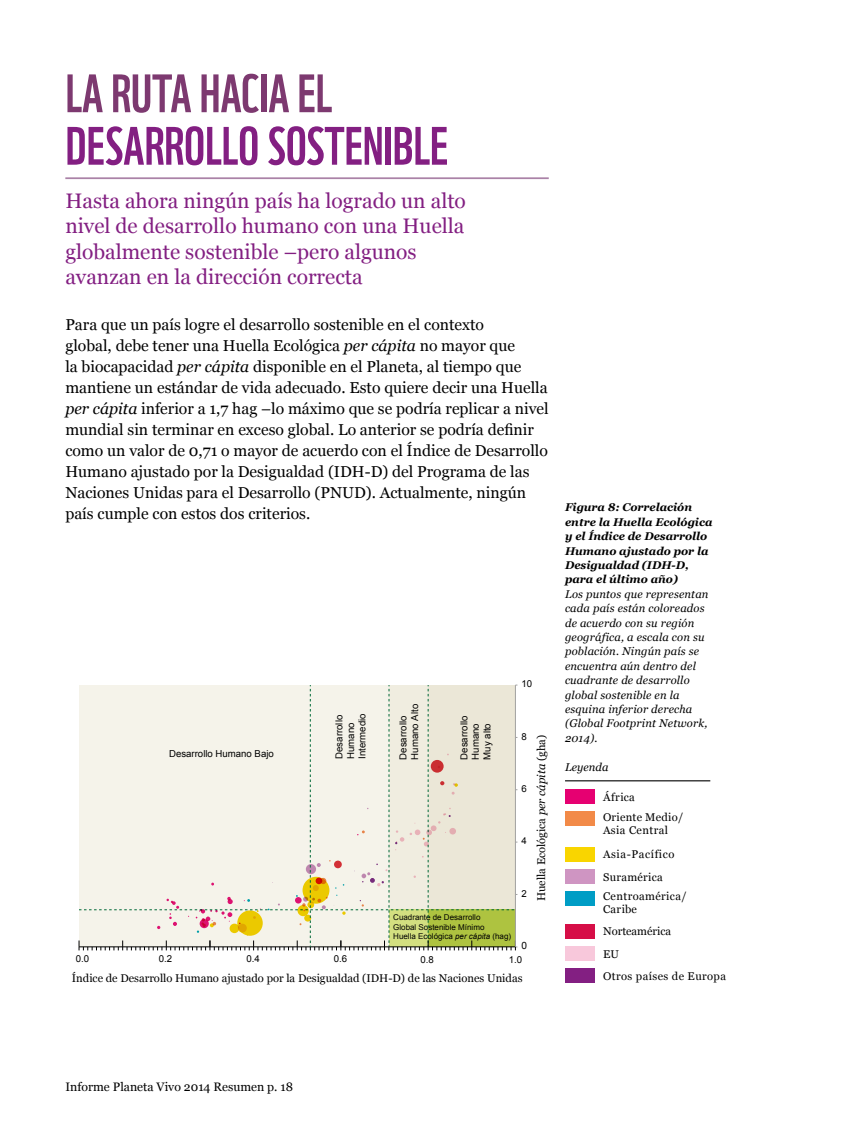
<style>
.page{position:relative;width:844px;height:1141px;background:#fff}
.page>*{position:absolute;margin:0;border:0;box-sizing:border-box;transform-origin:0 0}
.t1{font:52.5px "WWF";color:#831f82}
.t2{font:52.5px "WWF";color:#7d3970}
.t3{font:21px/25.2px "Georgia";color:#831f82}
.t4{font:15.75px/21px "Georgia";color:#000}
.t5{font:12.25px "Georgia";color:#000}
.t6{font:italic 11.2px/14.3px "Georgia";letter-spacing:.015em;color:#000}
.t7{font:italic 700 11.2px/14.3px "Georgia";color:#000}
.t8{font:11.2px "Georgia";color:#000}
.t9{font:11.2px/22.4px "Georgia";letter-spacing:.035em;color:#000}
.t10{font:11.2px/22.4px "Georgia";letter-spacing:.05em;color:#000}
.t11{font:11.2px/20.1px "Georgia";letter-spacing:.02em;color:#000}
.t12{font:9.97px "Arial";color:#000}
.t13{font:9.62px/11.5px "Arial";color:#000}
.t14{font:8.05px/9.6px "Arial";color:#000}
.s1{font-style:italic}
</style>
<div class="page">
<hr style="left:65px;top:177px;width:483px;height:2px;background:#aa82a7">
<svg style="left:79px;top:685px;width:438px;height:265px;background:#edebda"></svg>
<hr style="left:515px;top:685px;width:1px;height:262px;background:#a2a2a2">
<hr style="left:565px;top:780px;width:145px;height:1px;background:#000">
<div style="left:565px;top:789px;width:29px;height:15px;background:#e60071"></div>
<div style="left:565px;top:812px;width:29px;height:14px;background:#f28a48"></div>
<div style="left:565px;top:847px;width:29px;height:14px;background:#f9d500"></div>
<div style="left:565px;top:869px;width:29px;height:15px;background:#cf95c2"></div>
<div style="left:565px;top:892px;width:29px;height:14px;background:#009dc5"></div>
<div style="left:565px;top:924px;width:29px;height:14px;background:#d60e47"></div>
<div style="left:565px;top:946px;width:29px;height:15px;background:#f8c8db"></div>
<div style="left:565px;top:969px;width:29px;height:14px;background:#831f82"></div>
<h1 class="t2" style="left:65px;top:52px;width:268px">LA RUTA HACIA EL</h1>
<h1 class="t1" style="left:65px;top:105px;width:384px">DESARROLLO SOSTENIBLE</h1>
<h2 class="t3" style="left:65px;top:189px;width:402px">Hasta ahora ningún país ha logrado un alto nivel de desarrollo humano con una Huella globalmente sostenible –pero algunos avanzan en la dirección correcta</h2>
<p class="t4" style="left:65px;top:314px;width:485px">Para que un país logre el desarrollo sostenible en el contexto<br>global, debe tener una Huella Ecológica <span class="s1">per cápita</span> no mayor que<br>la biocapacidad <span class="s1">per cápita</span> disponible en el Planeta, al tiempo que mantiene un estándar de vida adecuado. Esto quiere decir una Huella <span class="s1">per cápita</span> inferior a 1,7 hag –lo máximo que se podría replicar a nivel mundial sin terminar en exceso global. Lo anterior se podría definir como un valor de 0,71 o mayor de acuerdo con el Índice de Desarrollo Humano ajustado por la Desigualdad (IDH-D) del Programa de las Naciones Unidas para el Desarrollo (PNUD). Actualmente, ningún país cumple con estos dos criterios.</p>
<p class="t13" style="left:169px;top:748px;width:106px">Desarrollo Humano Bajo</p>
<p class="t13" style="left:333px;top:759px;width:47px;rotate:-90deg">Desarrollo<br>Humano<br>Intermedio</p>
<p class="t13" style="left:397px;top:760px;width:57px;rotate:-90deg">Desarrollo<br>Humano Alto</p>
<p class="t13" style="left:458px;top:760px;width:45px;rotate:-90deg">Desarrollo<br>Humano<br>Muy alto</p>
<p class="t14" style="left:393px;top:912px;width:119px">Cuadrante de Desarrollo<br>Global Sostenible Mínimo<br>Huella Ecológica <span class="s1">per cápita</span> (hag)</p>
<p class="t13" style="left:521px;top:678px;width:12px">10</p>
<p class="t13" style="left:521px;top:730px;width:7px">8</p>
<p class="t13" style="left:521px;top:783px;width:7px">6</p>
<p class="t13" style="left:521px;top:835px;width:7px">4</p>
<p class="t13" style="left:521px;top:887px;width:7px">2</p>
<p class="t8" style="left:534px;top:901px;width:168px;rotate:-90deg">Huella Ecológica <span class="s1">per cápita</span> (gha)</p>
<p class="t12" style="left:521px;top:938px;width:7px">0</p>
<p class="t13" style="left:76px;top:953px;width:15px">0.0</p>
<p class="t13" style="left:159px;top:953px;width:15px">0.2</p>
<p class="t13" style="left:246px;top:953px;width:15px">0.4</p>
<p class="t13" style="left:334px;top:953px;width:15px">0.6</p>
<p class="t13" style="left:420px;top:954px;width:15px">0.8</p>
<p class="t13" style="left:508px;top:954px;width:15px">1.0</p>
<p class="t8" style="left:72px;top:971px;width:452px">Índice de Desarrollo Humano ajustado por la Desigualdad (IDH-D) de las Naciones Unidas</p>
<p class="t7" style="left:565px;top:500px;width:149px">Figura 8: Correlación entre la Huella Ecológica y el Índice de Desarrollo<br>Humano ajustado por la<br>Desigualdad (IDH-D, para el último año)</p>
<p class="t6" style="left:565px;top:587px;width:145px">Los puntos que representan cada país están coloreados de acuerdo con su región geográfica, a escala con su población. Ningún país se encuentra aún dentro del cuadrante de desarrollo global sostenible en la esquina inferior derecha (Global Footprint Network,<br>2014).</p>
<p class="t6" style="left:565px;top:760px;width:45px">Leyenda</p>
<p class="t11" style="left:603px;top:787px;width:82px">África<br>Oriente Medio/</p>
<p class="t9" style="left:603px;top:819px;width:66px">Asia Central</p>
<p class="t10" style="left:603px;top:843px;width:73px">Asia-Pacífico<br>Suramérica</p>
<p class="t9" style="left:603px;top:890px;width:85px;line-height:12.8px">Centroamérica/<br>Caribe</p>
<p class="t9" style="left:603px;top:921px;width:124px">Norteamérica<br>EU<br>Otros países de Europa</p>
<p class="t5" style="left:65px;top:1080px;width:229px">Informe Planeta Vivo 2014 Resumen p. 18</p>
</div>
